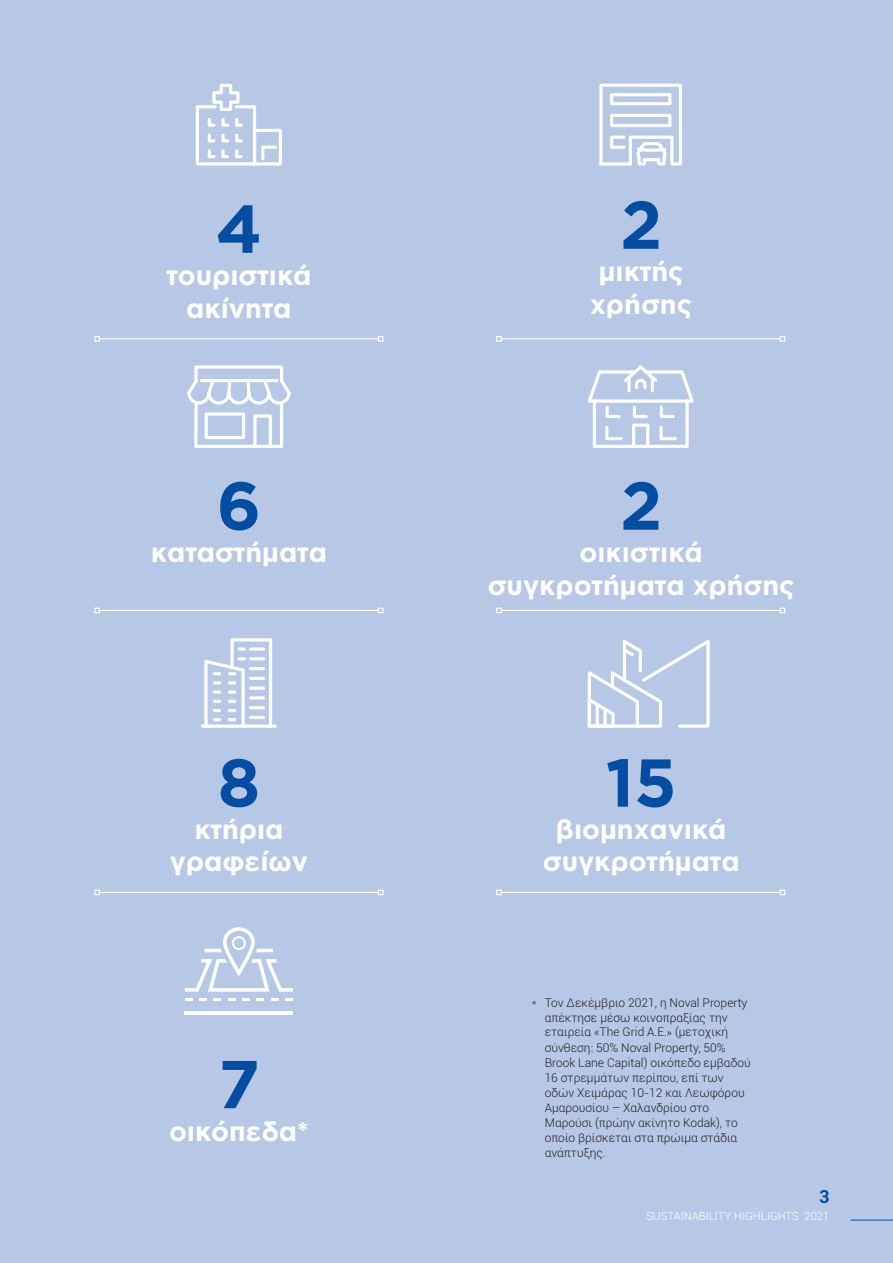
<style>
.page{position:relative;width:893px;height:1263px;background:#b7c8e7}
.page>*{position:absolute;margin:0;border:0;box-sizing:border-box;transform-origin:0 0}
.t1{font:700 67.5px "Gotham";color:#034ea2}
.t2{font:700 27px/32.4px "Gotham";color:#fff;text-align:center}
.t3{font:700 18px "Roboto";color:#034ea2}
.t4{font:300 12px/15px "Roboto";color:#231f20}
.t5{font:300 11.25px "Roboto";color:#fff}
.s1{color:#034ea2}
.s2{font-family:"Minion Pro";font-weight:400}
</style>
<div class="page">
<svg style="left:588px;top:640px;width:122px;height:88px"></svg>
<hr style="left:596px;top:703px;width:3px;height:25px;background:#fff;border-radius:2px">
<hr style="left:604px;top:708px;width:3px;height:20px;background:#fff;border-radius:2px">
<hr style="left:99px;top:338px;width:279px;height:1px;background:#fff">
<svg style="left:94px;top:336px;width:6px;height:6px"></svg>
<svg style="left:378px;top:336px;width:5px;height:6px"></svg>
<hr style="left:501px;top:338px;width:279px;height:1px;background:#fff">
<svg style="left:496px;top:336px;width:6px;height:6px"></svg>
<svg style="left:780px;top:336px;width:5px;height:6px"></svg>
<hr style="left:99px;top:610px;width:279px;height:1px;background:#fff">
<svg style="left:94px;top:608px;width:6px;height:5px"></svg>
<svg style="left:378px;top:608px;width:5px;height:5px"></svg>
<hr style="left:501px;top:610px;width:279px;height:1px;background:#fff">
<svg style="left:496px;top:608px;width:6px;height:5px"></svg>
<svg style="left:780px;top:608px;width:5px;height:5px"></svg>
<hr style="left:501px;top:892px;width:279px;height:1px;background:#fff">
<svg style="left:496px;top:889px;width:6px;height:6px"></svg>
<svg style="left:780px;top:889px;width:5px;height:6px"></svg>
<hr style="left:99px;top:892px;width:279px;height:1px;background:#fff">
<svg style="left:94px;top:889px;width:6px;height:6px"></svg>
<svg style="left:378px;top:889px;width:5px;height:6px"></svg>
<svg style="left:201px;top:638px;width:76px;height:90px"></svg>
<svg style="left:187px;top:365px;width:104px;height:83px"></svg>
<svg style="left:195px;top:83px;width:87px;height:83px"></svg>
<svg style="left:588px;top:365px;width:106px;height:83px"></svg>
<svg style="left:228px;top:998px;width:7px;height:3px"></svg>
<svg style="left:242px;top:998px;width:8px;height:3px"></svg>
<svg style="left:257px;top:998px;width:7px;height:3px"></svg>
<svg style="left:271px;top:998px;width:7px;height:3px"></svg>
<svg style="left:285px;top:998px;width:8px;height:3px"></svg>
<svg style="left:200px;top:998px;width:7px;height:3px"></svg>
<svg style="left:214px;top:998px;width:7px;height:3px"></svg>
<svg style="left:185px;top:998px;width:7px;height:3px"></svg>
<hr style="left:185px;top:1011px;width:108px;height:4px;background:#fff">
<svg style="left:185px;top:927px;width:108px;height:65px"></svg>
<svg style="left:599px;top:83px;width:83px;height:83px"></svg>
<hr style="left:851px;top:1220px;width:42px;height:1px;background:#034ea2">
<h1 class="t1" style="left:216px;top:190px;width:48px">4</h1>
<h2 class="t2" style="left:166px;top:259px;width:147px">τουριστικά ακίνητα</h2>
<h1 class="t1" style="left:217px;top:467px;width:46px">6</h1>
<h2 class="t2" style="left:151px;top:536px;width:177px">καταστήματα</h2>
<h1 class="t1" style="left:218px;top:744px;width:44px">8</h1>
<h2 class="t2" style="left:170px;top:813px;width:140px">κτήρια γραφείων</h2>
<h1 class="t1" style="left:218px;top:1045px;width:43px">7</h1>
<h2 class="t2" style="left:169px;top:1114px;width:141px">οικόπεδα*</h2>
<h1 class="t1" style="left:620px;top:186px;width:44px">2</h1>
<h2 class="t2" style="left:590px;top:255px;width:103px">μικτής χρήσης</h2>
<h1 class="t1" style="left:620px;top:467px;width:44px">2</h1>
<h2 class="t2" style="left:488px;top:536px;width:308px">οικιστικά συγκροτήματα χρήσης</h2>
<h1 class="t1" style="left:606px;top:744px;width:73px">15</h1>
<h2 class="t2" style="left:543px;top:813px;width:198px">βιομηχανικά συγκροτήματα</h2>
<p class="t4" style="left:545px;top:994px;width:208px;text-indent:-13px"><span class="s1">*</span> Τον Δεκέμβριο 2021, η Noval Property απέκτησε μέσω κοινοπραξίας την εταιρεία «The Grid Α.Ε.<span class="s2">»</span> (μετοχική σύνθεση: 50% Noval Property, 50%<br>Brook Lane Capital) οικόπεδο εμβαδού<br>16 στρεμμάτων περίπου, επί των οδών Χειμάρας 10-12 και Λεωφόρου<br>Αμαρουσίου – Χαλανδρίου στο<br>Μαρούσι (πρώην ακίνητο Kodak), το οποίο βρίσκεται στα πρώιμα στάδια ανάπτυξης.</p>
<h3 class="t3" style="left:819px;top:1183px;width:12px">3</h3>
<p class="t5" style="left:646px;top:1209px;width:184px">SUSTAINABILITY HIGHLIGHTS 2021</p>
</div>
